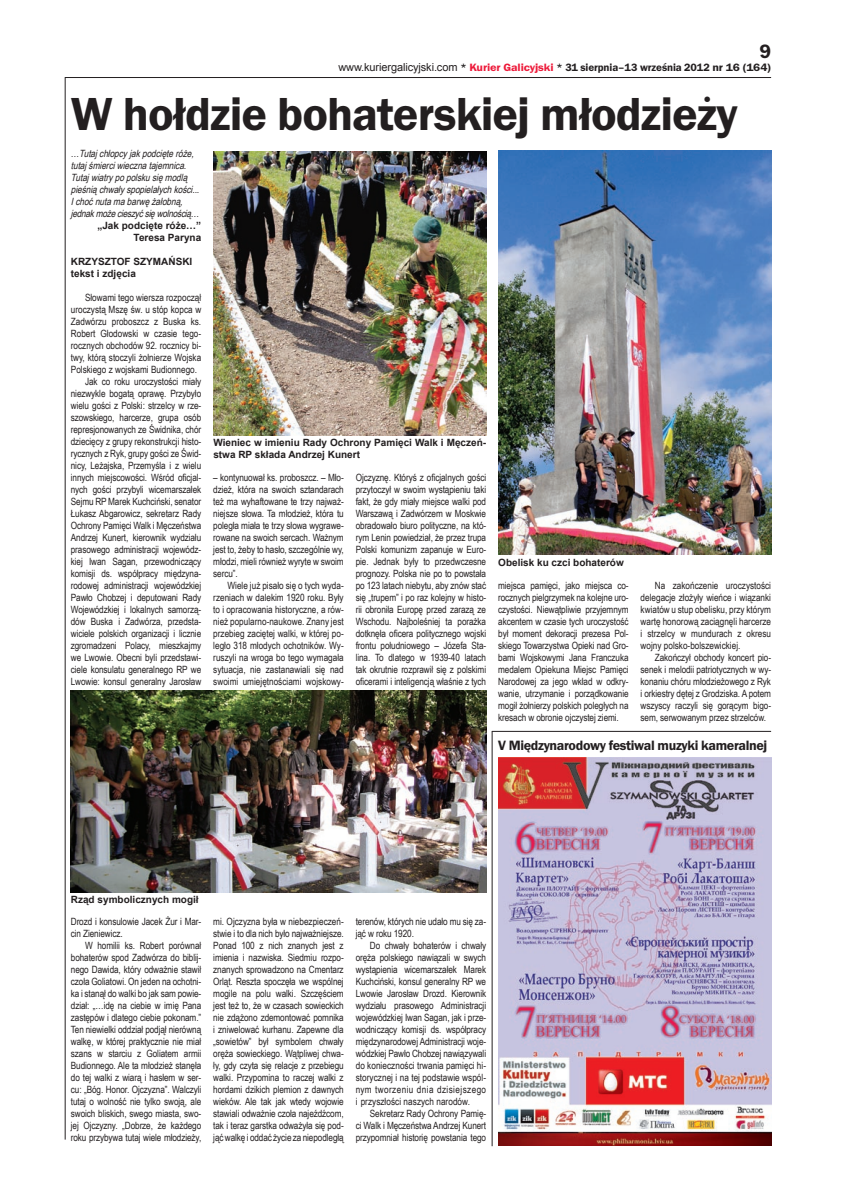
<style>
.page{position:relative;width:842px;height:1191px;background:#fff}
.page>*{position:absolute;margin:0;border:0;box-sizing:border-box;transform-origin:0 0}
.t1{font:600 48px "Franklin Got Itc TEE";letter-spacing:-.02em;color:#231f20}
.t2{font:600 20px "Franklin Got Itc TEE";color:#231f20}
.t3{font:600 14px "Franklin Got Itc TEE";letter-spacing:-.025em;color:#231f20}
.t4{font:600 11px "Franklin Got Itc TEE";letter-spacing:-.01em;color:#231f20;scale:1.1 1}
.t5{font:10px/12px "Arial Narrow";letter-spacing:-.01em;color:#231f20;text-align:justify}
.t6{font:700 10px/12px "Arial";color:#231f20}
.t7{font:italic 10px/12px "Arial Narrow";color:#231f20}
.s1{font-family:"Arial";font-weight:400}
.s2{color:#ed1a3a}
</style>
<div class="page">
<hr style="left:65px;top:77px;width:706px;height:1px;background:#231f20">
<hr style="left:65px;top:77px;width:1px;height:1062px;background:#231f20">
<img style="left:498px;top:757px;width:273px;height:388px">
<img style="left:498px;top:151px;width:273px;height:403px">
<img style="left:213px;top:151px;width:273px;height:284px">
<img style="left:71px;top:690px;width:415px;height:202px">
<hr style="left:492px;top:731px;width:279px;height:1px;background:#231f20">
<hr style="left:492px;top:731px;width:1px;height:415px;background:#231f20">
<h2 class="t2" style="left:759px;top:40px;width:13px">9</h2>
<p class="t4" style="left:338px;top:61px;width:395px"><span class="s1">www.kuriergalicyjski.com</span> * <span class="s2">kurier galicyjski</span> * 31 sierpnia–13 września 2012 nr 16 (164)</p>
<h1 class="t1" style="left:71px;top:87px;width:668px">W hołdzie bohaterskiej młodzieży</h1>
<p class="t7" style="left:71px;top:147px;width:133px">…Tutaj chłopcyjakpodcięteróże, tutaj śmierciwiecznatajemnica.<br>Tutaj wiatrypopolskusięmodlą pieśniąchwałyspopielałychkości...<br>Ichoćnutamabarwężałobną, jednakmożecieszyćsięwolnością…</p>
<p class="t6" style="left:97px;top:220px;width:105px;text-align:right">„Jak podcięte róże…”<br>Teresa Paryna</p>
<p class="t6" style="left:71px;top:256px;width:123px">KRZYSZTOF SZYMAŃSKI tekst i zdjęcia</p>
<p class="t5" style="left:85px;top:291px;width:118px">Słowami tego wiersza rozpoczął</p>
<p class="t5" style="left:71px;top:303px;width:132px">uroczystą Mszę św. u stóp kopca w</p>
<p class="t5" style="left:71px;top:315px;width:132px">Zadwórzu proboszcz z Buska ks.</p>
<p class="t5" style="left:71px;top:327px;width:132px">Robert Głodowski w czasie tego-</p>
<p class="t5" style="left:71px;top:339px;width:132px">rocznych obchodów 92. rocznicy bi-</p>
<p class="t5" style="left:71px;top:351px;width:132px">twy, którą stoczyli żołnierze Wojska</p>
<p class="t5" style="left:71px;top:363px;width:128px">Polskiego z wojskami Budionnego.</p>
<p class="t5" style="left:85px;top:375px;width:118px">Jak co roku uroczystości miały</p>
<p class="t5" style="left:71px;top:387px;width:132px">niezwykle bogatą oprawę. Przybyło</p>
<p class="t5" style="left:71px;top:399px;width:132px">wielu gości z Polski: strzelcy w rze-</p>
<p class="t5" style="left:71px;top:411px;width:132px">szowskiego, harcerze, grupa osób</p>
<p class="t5" style="left:71px;top:423px;width:132px">represjonowanych ze Świdnika, chór</p>
<p class="t5" style="left:71px;top:435px;width:132px">dziecięcy z grupy rekonstrukcji histo-</p>
<p class="t5" style="left:71px;top:447px;width:132px">rycznych z Ryk, grupy gości ze Świd-</p>
<p class="t5" style="left:71px;top:459px;width:132px">nicy, Leżajska, Przemyśla i z wielu</p>
<p class="t5" style="left:71px;top:471px;width:132px">innych miejscowości. Wśród oficjal-</p>
<p class="t5" style="left:71px;top:483px;width:132px">nych gości przybyli wicemarszałek</p>
<p class="t5" style="left:71px;top:495px;width:132px">Sejmu RP Marek Kuchciński, senator</p>
<p class="t5" style="left:71px;top:507px;width:132px">Łukasz Abgarowicz, sekretarz Rady</p>
<p class="t5" style="left:71px;top:519px;width:132px">Ochrony Pamięci Walk i Męczeństwa</p>
<p class="t5" style="left:71px;top:531px;width:132px">Andrzej Kunert, kierownik wydziału</p>
<p class="t5" style="left:71px;top:543px;width:132px">prasowego administracji wojewódz-</p>
<p class="t5" style="left:71px;top:555px;width:132px">kiej Iwan Sagan, przewodniczący</p>
<p class="t5" style="left:71px;top:567px;width:132px">komisji ds. współpracy międzyna-</p>
<p class="t5" style="left:71px;top:579px;width:132px">rodowej administracji wojewódzkiej</p>
<p class="t5" style="left:71px;top:591px;width:132px">Pawło Chobzej i deputowani Rady</p>
<p class="t5" style="left:71px;top:603px;width:132px">Wojewódzkiej i lokalnych samorzą-</p>
<p class="t5" style="left:71px;top:615px;width:132px">dów Buska i Zadwórza, przedsta-</p>
<p class="t5" style="left:71px;top:627px;width:132px">wiciele polskich organizacji i licznie</p>
<p class="t5" style="left:71px;top:639px;width:132px">zgromadzeni Polacy, mieszkajmy</p>
<p class="t5" style="left:71px;top:651px;width:132px">we Lwowie. Obecni byli przedstawi-</p>
<p class="t5" style="left:71px;top:663px;width:132px">ciele konsulatu generalnego RP we</p>
<p class="t5" style="left:71px;top:675px;width:132px">Lwowie: konsul generalny Jarosław</p>
<p class="t6" style="left:213px;top:437px;width:274px">Wieniec w imieniu Rady Ochrony Pamięci Walk i Męczeń&shy;stwa RP składa Andrzej Kunert</p>
<p class="t5" style="left:213px;top:471px;width:132px">– kontynuował ks. proboszcz. – Mło&shy;dzież, która na swoich sztandarach też ma wyhaftowane te trzy najważ&shy;niejsze słowa. Ta młodzież, która tu poległa miała te trzy słowa wygrawe&shy;rowane na swoich sercach. Ważnym jest to, żeby to hasło, szczególnie wy, młodzi, mieli również wyryte w swoim sercu”.</p>
<p class="t5" style="left:213px;top:579px;width:132px;text-indent:14px">Wiele już pisało się o tych wyda&shy;rzeniach w dalekim 1920 roku. Były to i opracowania historyczne, a rów&shy;nież popularno-naukowe. Znany jest przebieg zaciętej walki, w której po&shy;legło 318 młodych ochotników. Wy&shy;ruszyli na wroga bo tego wymagała sytuacja, nie zastanawiali się nad swoimi umiejętnościami wojskowy-</p>
<p class="t5" style="left:356px;top:471px;width:132px">Ojczyznę. Któryś z oficjalnych gości przytoczył w swoim wystąpieniu taki fakt, że gdy miały miejsce walki pod Warszawą i Zadwórzem w Moskwie obradowało biuro polityczne, na któ&shy;rym Lenin powiedział, że przez trupa Polski komunizm zapanuje w Euro&shy;pie. Jednak były to przedwczesne prognozy. Polska nie po to powstała po 123 latach niebytu, aby znów stać się „trupem” i po raz kolejny w histo&shy;rii obroniła Europę przed zarazą ze Wschodu. Najboleśniej ta porażka dotknęła oficera politycznego wojski frontu południowego – Józefa Sta&shy;lina. To dlatego w 1939-40 latach tak okrutnie rozprawił się z polskimi oficerami i inteligencją właśnie z tych</p>
<p class="t6" style="left:498px;top:557px;width:127px">Obelisk ku czci bohaterów</p>
<p class="t5" style="left:498px;top:579px;width:132px">miejsca pamięci, jako miejsca co&shy;rocznych pielgrzymek na kolejne uro&shy;czystości. Niewątpliwie przyjemnym akcentem w czasie tych uroczystość był moment dekoracji prezesa Pol&shy;skiego Towarzystwa Opieki nad Gro&shy;bami Wojskowymi Jana Franczuka medalem Opiekuna Miejsc Pamięci Narodowej za jego wkład w odkry&shy;wanie, utrzymanie i porządkowanie mogił żołnierzy polskich poległych na kresach w obronie ojczystej ziemi.</p>
<p class="t5" style="left:641px;top:579px;width:132px;text-indent:14px">Na zakończenie uroczystości delegacje złożyły wieńce i wiązanki kwiatów u stup obelisku, przy którym wartę honorową zaciągnęli harcerze i strzelcy w mundurach z okresu wojny polsko-bolszewickiej.</p>
<p class="t5" style="left:641px;top:651px;width:132px;text-indent:14px">Zakończył obchody koncert pio&shy;senek i melodii patriotycznych w wy&shy;konaniu chóru młodzieżowego z Ryk i orkiestry dętej z Grodziska. A potem wszyscy raczyli się gorącym bigo&shy;sem, serwowanym przez strzelców.</p>
<h3 class="t3" style="left:498px;top:737px;width:271px">V Międzynarodowy festiwal muzyki kameralnej</h3>
<p class="t6" style="left:71px;top:893px;width:129px">Rząd symbolicznych mogił</p>
<p class="t5" style="left:71px;top:915px;width:132px">Drozd i konsulowie Jacek Żur i Mar&shy;cin Zieniewicz.</p>
<p class="t5" style="left:71px;top:939px;width:132px;text-indent:14px">W homilii ks. Robert porównał bohaterów spod Zadwórza do biblij&shy;nego Dawida, który odważnie stawił czoła Goliatowi. On jeden na ochotni&shy;ka i stanął do walki bo jak sam powie&shy;dział: „…idę na ciebie w imię Pana zastępów i dlatego ciebie pokonam.” Ten niewielki oddział podjął nierówną walkę, w której praktycznie nie miał szans w starciu z Goliatem armii Budionnego. Ale ta młodzież stanęła do tej walki z wiarą i hasłem w ser&shy;cu: „Bóg. Honor. Ojczyzna”. Walczyli tutaj o wolność nie tylko swoją, ale swoich bliskich, swego miasta, swo&shy;jej Ojczyzny. „Dobrze, że każdego roku przybywa tutaj wiele młodzieży,</p>
<p class="t5" style="left:213px;top:915px;width:132px">mi. Ojczyzna była w niebezpieczeń&shy;stwie i to dla nich było najważniejsze.<br>Ponad 100 z nich znanych jest z imienia i nazwiska. Siedmiu rozpo&shy;znanych sprowadzono na Cmentarz Orląt. Reszta spoczęła we wspólnej mogile na polu walki. Szczęściem jest też to, że w czasach sowieckich nie zdążono zdemontować pomnika i zniwelować kurhanu. Zapewne dla „sowietów” był symbolem chwały oręża sowieckiego. Wątpliwej chwa&shy;ły, gdy czyta się relacje z przebiegu walki. Przypomina to raczej walki z hordami dzikich plemion z dawnych wieków. Ale tak jak wtedy wojowie stawiali odważnie czoła najeźdźcom, tak i teraz garstka odważyła się pod&shy;jąć walkę i oddać życie za niepodległą</p>
<p class="t5" style="left:356px;top:915px;width:132px">terenów, których nie udało mu się za&shy;jąć w roku 1920.</p>
<p class="t5" style="left:356px;top:939px;width:132px;text-indent:14px">Do chwały bohaterów i chwały oręża polskiego nawiązali w swych wystąpienia wicemarszałek Marek Kuchciński, konsul generalny RP we Lwowie Jarosław Drozd. Kierownik wydziału prasowego Administracji wojewódzkiej Iwan Sagan, jak i prze&shy;wodniczący komisji ds. współpracy międzynarodowej Administracji woje&shy;wódzkiej Pawło Chobzej nawiązywali do konieczności trwania pamięci hi&shy;storycznej i na tej podstawie wspól&shy;nym tworzeniu dnia dzisiejszego i przyszłości naszych narodów.</p>
<p class="t5" style="left:356px;top:1107px;width:132px;text-indent:14px">Sekretarz Rady Ochrony Pamię&shy;ci Walk i Męczeństwa Andrzej Kunert przypomniał historię powstania tego</p>
</div>
